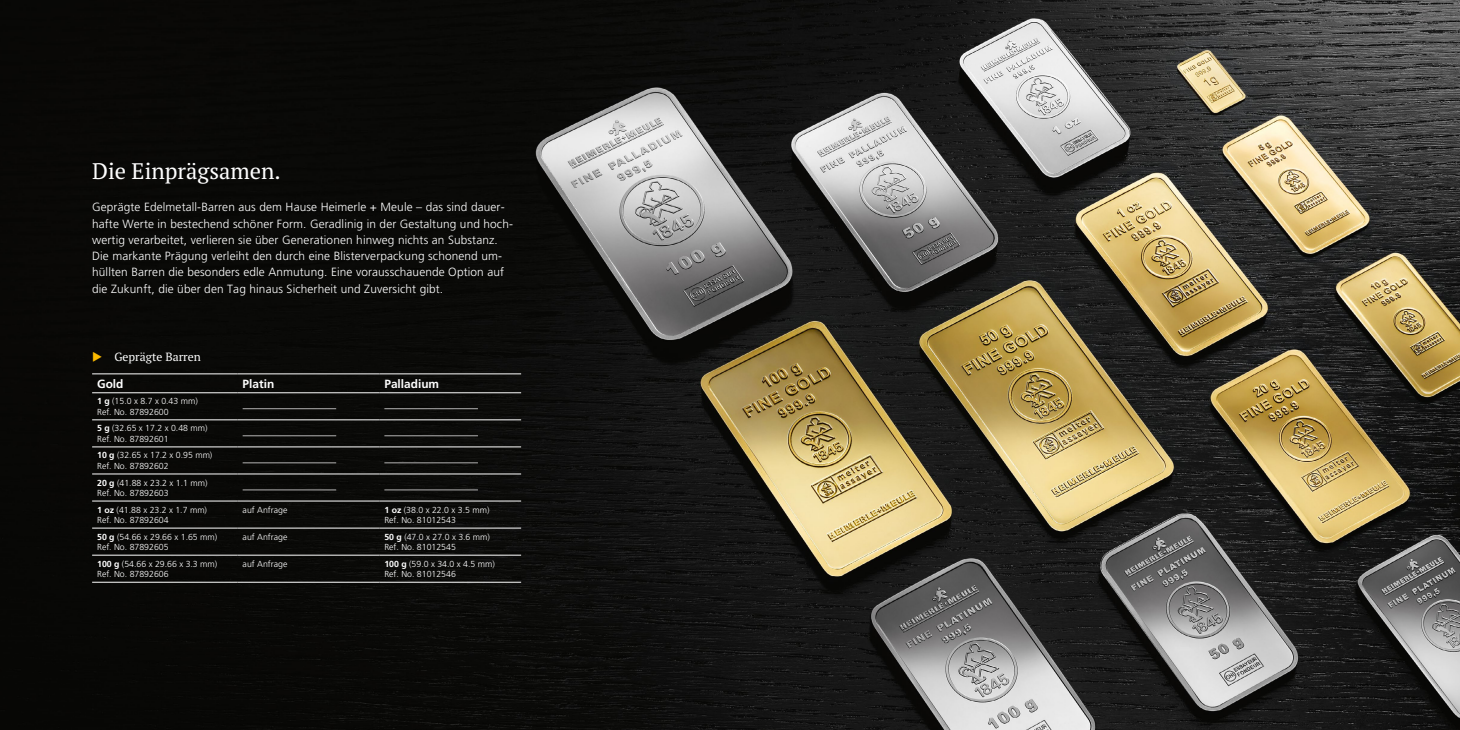
<style>
.page{position:relative;width:1460px;height:730px;background:#fff}
.page>*{position:absolute;margin:0;border:0;box-sizing:border-box;transform-origin:0 0}
.t1{font:22.5px "PT Serif";color:#fff}
.t2{font:300 11.88px/16.2px "Frutiger LT";letter-spacing:.01em;color:#fff}
.t3{font:700 11.88px "Frutiger LT";color:#fff}
.t4{font:11.88px "PT Serif";color:#fff}
.t5{font:300 8.75px "Frutiger LT";color:#fff}
.s1{color:#fbba00}
.s2{font-weight:700}
</style>
<div class="page">
<img style="left:0;top:0;width:1460px;height:730px">
<hr style="left:92px;top:582px;width:146px;height:1px;background:#fff">
<hr style="left:92px;top:447px;width:146px;height:1px;background:#fff">
<hr style="left:238px;top:447px;width:141px;height:1px;background:#fff">
<hr style="left:379px;top:447px;width:142px;height:1px;background:#fff">
<hr style="left:92px;top:474px;width:146px;height:1px;background:#fff">
<hr style="left:238px;top:474px;width:141px;height:1px;background:#fff">
<hr style="left:379px;top:474px;width:142px;height:1px;background:#fff">
<hr style="left:92px;top:501px;width:146px;height:1px;background:#fff">
<hr style="left:92px;top:528px;width:146px;height:1px;background:#fff">
<hr style="left:238px;top:528px;width:141px;height:1px;background:#fff">
<hr style="left:379px;top:528px;width:142px;height:1px;background:#fff">
<hr style="left:92px;top:555px;width:146px;height:1px;background:#fff">
<hr style="left:238px;top:555px;width:141px;height:1px;background:#fff">
<hr style="left:379px;top:555px;width:142px;height:1px;background:#fff">
<hr style="left:238px;top:582px;width:141px;height:1px;background:#fff">
<hr style="left:379px;top:582px;width:142px;height:1px;background:#fff">
<hr style="left:92px;top:374px;width:146px;height:1px;background:#fff">
<hr style="left:238px;top:374px;width:141px;height:1px;background:#fff">
<hr style="left:379px;top:374px;width:142px;height:1px;background:#fff">
<hr style="left:92px;top:393px;width:146px;height:1px;background:#fff">
<hr style="left:238px;top:393px;width:141px;height:1px;background:#fff">
<hr style="left:379px;top:393px;width:142px;height:1px;background:#fff">
<hr style="left:92px;top:420px;width:146px;height:1px;background:#fff">
<hr style="left:238px;top:420px;width:141px;height:1px;background:#fff">
<hr style="left:379px;top:420px;width:142px;height:1px;background:#fff">
<hr style="left:238px;top:501px;width:141px;height:1px;background:#fff">
<hr style="left:379px;top:501px;width:142px;height:1px;background:#fff">
<hr style="left:243px;top:408px;width:93px;height:1px;background:#b3b2b2">
<hr style="left:384px;top:408px;width:94px;height:1px;background:#b3b2b2">
<hr style="left:243px;top:435px;width:93px;height:1px;background:#b3b2b2">
<hr style="left:384px;top:435px;width:94px;height:1px;background:#b3b2b2">
<hr style="left:243px;top:462px;width:93px;height:1px;background:#b3b2b2">
<hr style="left:384px;top:462px;width:94px;height:1px;background:#b3b2b2">
<hr style="left:243px;top:490px;width:93px;height:1px;background:#b3b2b2">
<hr style="left:384px;top:490px;width:94px;height:1px;background:#b3b2b2">
<p class="t1" style="left:92px;top:156px;width:190px">Die Einprägsamen.</p>
<p class="t2" style="left:92px;top:199px;width:422px">Geprägte Edelmetall-Barren aus dem Hause Heimerle + Meule – das sind dauer&shy;hafte Werte in bestechend schöner Form. Geradlinig in der Gestaltung und hoch&shy;wertig verarbeitet, verlieren sie über Generationen hinweg nichts an Substanz.<br>Die markante Prägung verleiht den durch eine Blisterverpackung schonend um&shy;hüllten Barren die besonders edle Anmutung. Eine vorausschauende Option auf die Zukunft, die über den Tag hinaus Sicherheit und Zuversicht gibt.</p>
<p class="t4" style="left:92px;top:349px;width:110px"><span class="s1">◆</span> Geprägte Barren</p>
<p class="t3" style="left:97px;top:377px;width:28px">Gold</p>
<p class="t3" style="left:243px;top:377px;width:33px">Platin</p>
<p class="t3" style="left:384px;top:377px;width:56px">Palladium</p>
<p class="t5" style="left:97px;top:396px;width:102px"><span class="s2">1 g</span> (15.0 x 8.7 x 0.43 mm)</p>
<p class="t5" style="left:97px;top:407px;width:73px">Ref. No. 87892600</p>
<p class="t5" style="left:97px;top:423px;width:112px"><span class="s2">5 g</span> (32.65 x 17.2 x 0.48 mm)</p>
<p class="t5" style="left:97px;top:434px;width:73px">Ref. No. 87892601</p>
<p class="t5" style="left:97px;top:450px;width:117px"><span class="s2">10 g</span> (32.65 x 17.2 x 0.95 mm)</p>
<p class="t5" style="left:97px;top:461px;width:73px">Ref. No. 87892602</p>
<p class="t5" style="left:97px;top:478px;width:112px"><span class="s2">20 g</span> (41.88 x 23.2 x 1.1 mm)</p>
<p class="t5" style="left:97px;top:488px;width:73px">Ref. No. 87892603</p>
<p class="t5" style="left:97px;top:505px;width:111px"><span class="s2">1 oz</span> (41.88 x 23.2 x 1.7 mm)</p>
<p class="t5" style="left:97px;top:515px;width:73px">Ref. No. 87892604</p>
<p class="t5" style="left:243px;top:505px;width:46px">auf Anfrage</p>
<p class="t5" style="left:384px;top:505px;width:107px"><span class="s2">1 oz</span> (38.0 x 22.0 x 3.5 mm)</p>
<p class="t5" style="left:384px;top:515px;width:73px">Ref. No. 81012543</p>
<p class="t5" style="left:97px;top:532px;width:122px"><span class="s2">50 g</span> (54.66 x 29.66 x 1.65 mm)</p>
<p class="t5" style="left:97px;top:542px;width:73px">Ref. No. 87892605</p>
<p class="t5" style="left:97px;top:559px;width:122px"><span class="s2">100 g</span> (54.66 x 29.66 x 3.3 mm)</p>
<p class="t5" style="left:97px;top:569px;width:73px">Ref. No. 87892606</p>
<p class="t5" style="left:243px;top:532px;width:46px">auf Anfrage</p>
<p class="t5" style="left:384px;top:532px;width:107px"><span class="s2">50 g</span> (47.0 x 27.0 x 3.6 mm)</p>
<p class="t5" style="left:384px;top:542px;width:73px">Ref. No. 81012545</p>
<p class="t5" style="left:243px;top:559px;width:46px">auf Anfrage</p>
<p class="t5" style="left:384px;top:559px;width:112px"><span class="s2">100 g</span> (59.0 x 34.0 x 4.5 mm)</p>
<p class="t5" style="left:384px;top:569px;width:73px">Ref. No. 81012546</p>
</div>
